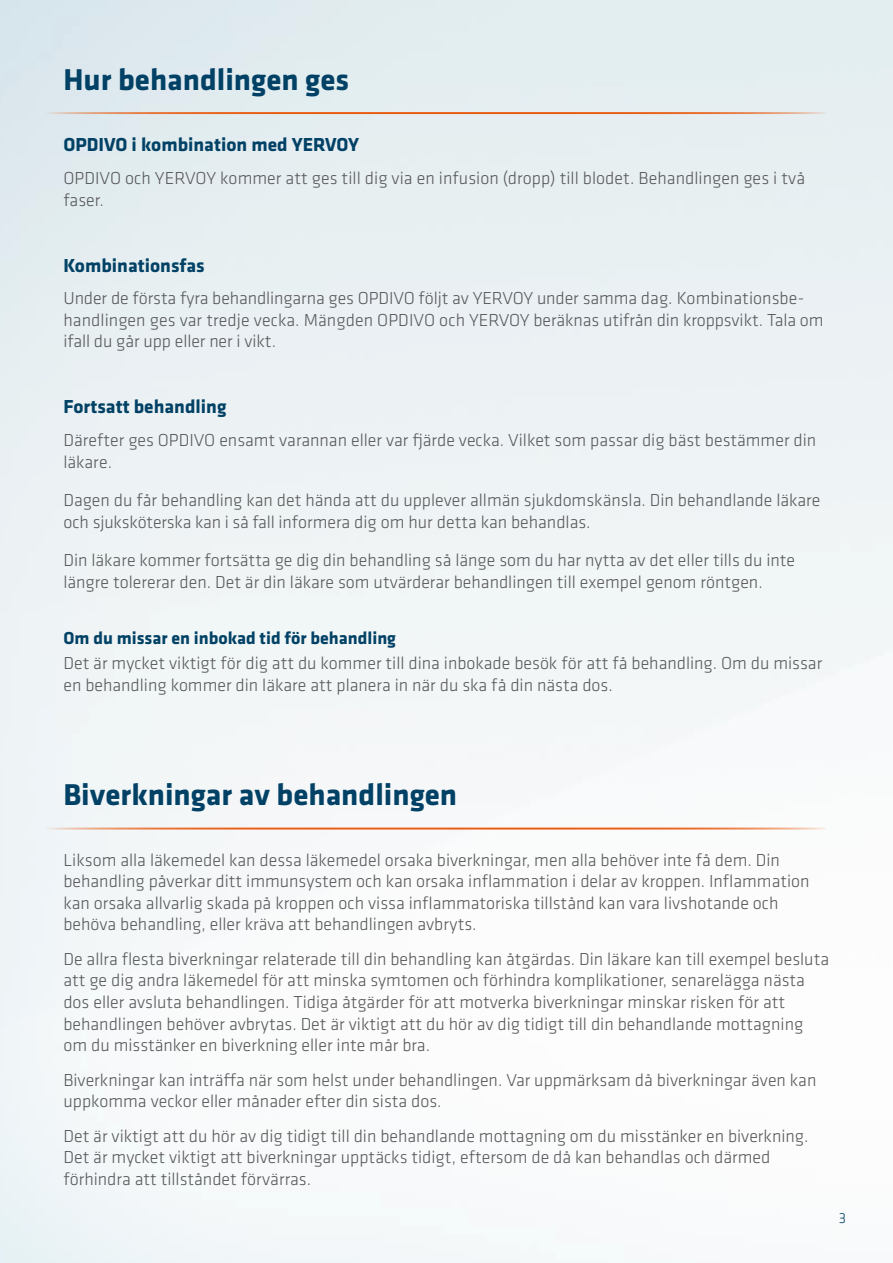
<style>
.page{position:relative;width:893px;height:1263px;background:#fff}
.page>*{position:absolute;margin:0;border:0;box-sizing:border-box;transform-origin:0 0}
.t1{font:700 31.2px "Klavika";color:#004165}
.t2{font:700 19.5px "Klavika";color:#004165}
.t3{font:300 18px/21.6px "Klavika";color:#58585a}
.t4{font:700 18px "Klavika";color:#004165}
.t5{font:300 15px "Klavika";color:#004165}
</style>
<div class="page">
<hr style="left:42px;top:112px;width:784px;height:2px;background:#e95b10">
<hr style="left:42px;top:827px;width:784px;height:2px;background:#e95b10">
<h1 class="t1" style="left:63px;top:57px;width:287px">Hur behandlingen ges</h1>
<p class="t2" style="left:63px;top:131px;width:297px">OPDIVO i kombination med YERVOY</p>
<p class="t3" style="left:63px;top:167px;width:743px">OPDIVO och YERVOY kommer att ges till dig via en infusion (dropp) till blodet. Behandlingen ges i två faser.</p>
<p class="t2" style="left:63px;top:251px;width:143px">Kombinationsfas</p>
<p class="t3" style="left:63px;top:287px;width:762px">Under de första fyra behandlingarna ges OPDIVO följt av YERVOY under samma dag. Kombinationsbe&shy;handlingen ges var tredje vecka. Mängden OPDIVO och YERVOY beräknas utifrån din kroppsvikt. Tala om ifall du går upp eller ner i vikt.</p>
<p class="t2" style="left:63px;top:393px;width:165px">Fortsatt behandling</p>
<p class="t3" style="left:63px;top:429px;width:754px">Därefter ges OPDIVO ensamt varannan eller var fjärde vecka. Vilket som passar dig bäst bestämmer din läkare.</p>
<p class="t3" style="left:63px;top:489px;width:759px">Dagen du får behandling kan det hända att du upplever allmän sjukdomskänsla. Din behandlande läkare och sjuksköterska kan i så fall informera dig om hur detta kan behandlas.</p>
<p class="t3" style="left:63px;top:549px;width:733px">Din läkare kommer fortsätta ge dig din behandling så länge som du har nytta av det eller tills du inte längre tolererar den. Det är din läkare som utvärderar behandlingen till exempel genom röntgen.</p>
<p class="t4" style="left:63px;top:625px;width:334px">Om du missar en inbokad tid för behandling</p>
<p class="t3" style="left:63px;top:652px;width:760px">Det är mycket viktigt för dig att du kommer till dina inbokade besök för att få behandling. Om du missar en behandling kommer din läkare att planera in när du ska få din nästa dos.</p>
<h1 class="t1" style="left:63px;top:772px;width:395px">Biverkningar av behandlingen</h1>
<p class="t3" style="left:63px;top:849px;width:748px">Liksom alla läkemedel kan dessa läkemedel orsaka biverkningar, men alla behöver inte få dem. Din behandling påverkar ditt immunsystem och kan orsaka inflammation i delar av kroppen. Inflammation kan orsaka allvarlig skada på kroppen och vissa inflammatoriska tillstånd kan vara livshotande och behöva behandling, eller kräva att behandlingen avbryts.</p>
<p class="t3" style="left:63px;top:948px;width:767px">De allra flesta biverkningar relaterade till din behandling kan åtgärdas. Din läkare kan till exempel besluta att ge dig andra läkemedel för att minska symtomen och förhindra komplikationer, senarelägga nästa dos eller avsluta behandlingen. Tidiga åtgärder för att motverka biverkningar minskar risken för att behandlingen behöver avbrytas. Det är viktigt att du hör av dig tidigt till din behandlande mottagning om du misstänker en biverkning eller inte mår bra.</p>
<p class="t3" style="left:63px;top:1069px;width:754px">Biverkningar kan inträffa när som helst under behandlingen. Var uppmärksam då biverkningar även kan uppkomma veckor eller månader efter din sista dos.</p>
<p class="t3" style="left:63px;top:1125px;width:746px">Det är viktigt att du hör av dig tidigt till din behandlande mottagning om du misstänker en biverkning.<br>Det är mycket viktigt att biverkningar upptäcks tidigt, eftersom de då kan behandlas och därmed förhindra att tillståndet förvärras.</p>
<p class="t5" style="left:839px;top:1209px;width:9px">3</p>
</div>
